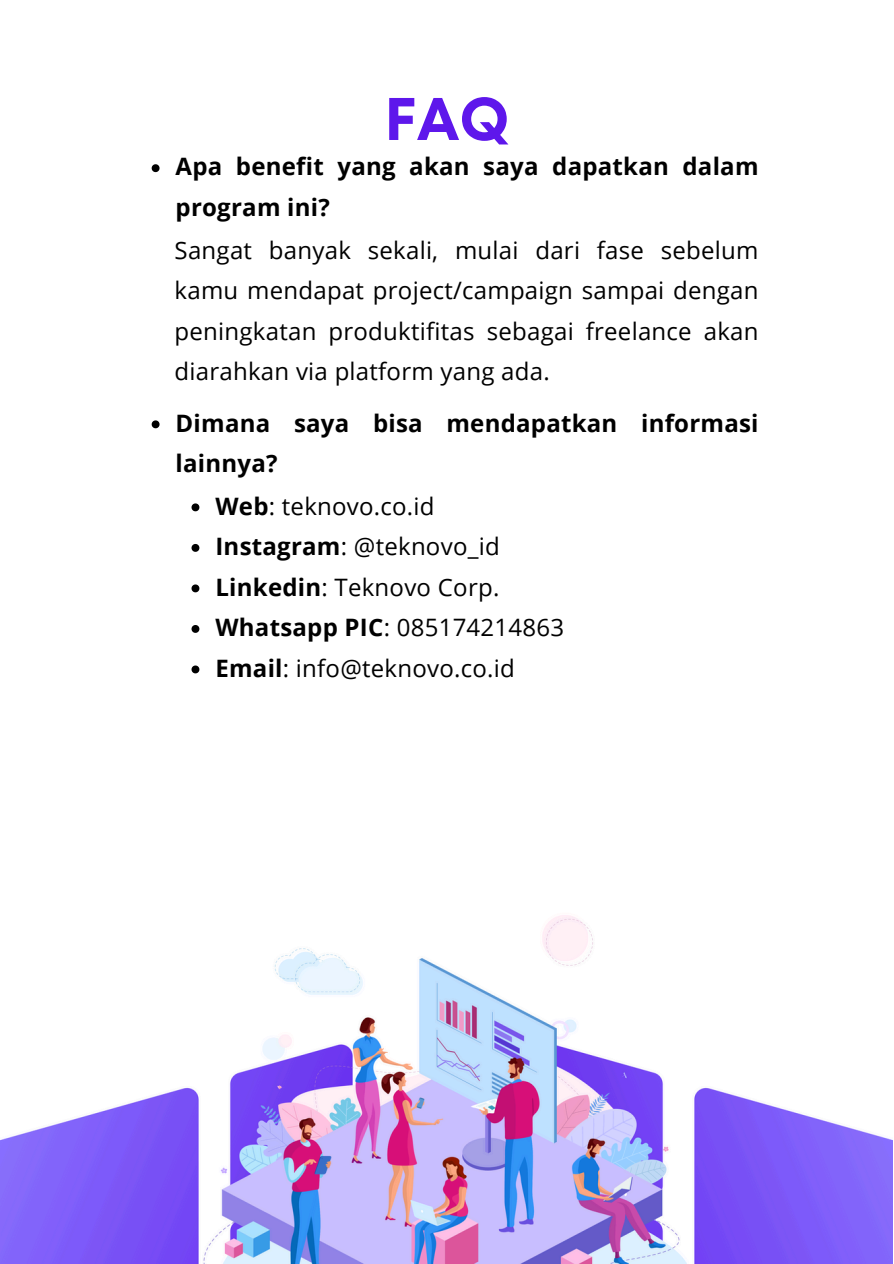
<style>
.page{position:relative;width:894px;height:1264px;background:#fff}
.page>*{position:absolute;margin:0;border:0;box-sizing:border-box;transform-origin:0 0}
.t1{font:700 60px "Mont";color:#5e17eb}
.t2{font:24px/40.5px "Open Sans";letter-spacing:.01em;color:#000;text-align:justify}
.t3{font:700 24px/40.5px "Open Sans";letter-spacing:.01em;color:#000}
.s1{font-weight:700}
</style>
<div class="page">
<img style="left:0;top:166px;width:892px;height:1097px">
<svg style="left:152px;top:420px;width:7px;height:8px"></svg>
<svg style="left:191px;top:503px;width:8px;height:8px"></svg>
<svg style="left:191px;top:544px;width:8px;height:8px"></svg>
<svg style="left:191px;top:584px;width:8px;height:8px"></svg>
<svg style="left:191px;top:625px;width:8px;height:8px"></svg>
<svg style="left:191px;top:665px;width:8px;height:8px"></svg>
<svg style="left:152px;top:164px;width:7px;height:8px"></svg>
<h1 class="t1" style="left:384px;top:96px;width:126px">FAQ</h1>
<p class="t3" style="left:175px;top:146px;width:584px">Apa benefit yang akan saya dapatkan dalam program ini?</p>
<p class="t2" style="left:174px;top:229px;width:585px">Sangat banyak sekali, mulai dari fase sebelum kamu mendapat project/campaign sampai dengan peningkatan produktifitas sebagai freelance akan diarahkan via platform yang ada.</p>
<p class="t3" style="left:175px;top:402px;width:584px">Dimana saya bisa mendapatkan informasi lainnya?</p>
<p class="t2" style="left:215px;top:485px;width:220px"><span class="s1">Web</span>: teknovo.co.id</p>
<p class="t2" style="left:215px;top:525px;width:286px"><span class="s1">Instagram</span>: @teknovo_id</p>
<p class="t2" style="left:215px;top:566px;width:285px"><span class="s1">Linkedin</span>: Teknovo Corp.</p>
<p class="t2" style="left:215px;top:606px;width:350px"><span class="s1">Whatsapp PIC</span>: 085174214863</p>
<p class="t2" style="left:215px;top:647px;width:301px"><span class="s1">Email</span>: info@teknovo.co.id</p>
</div>
